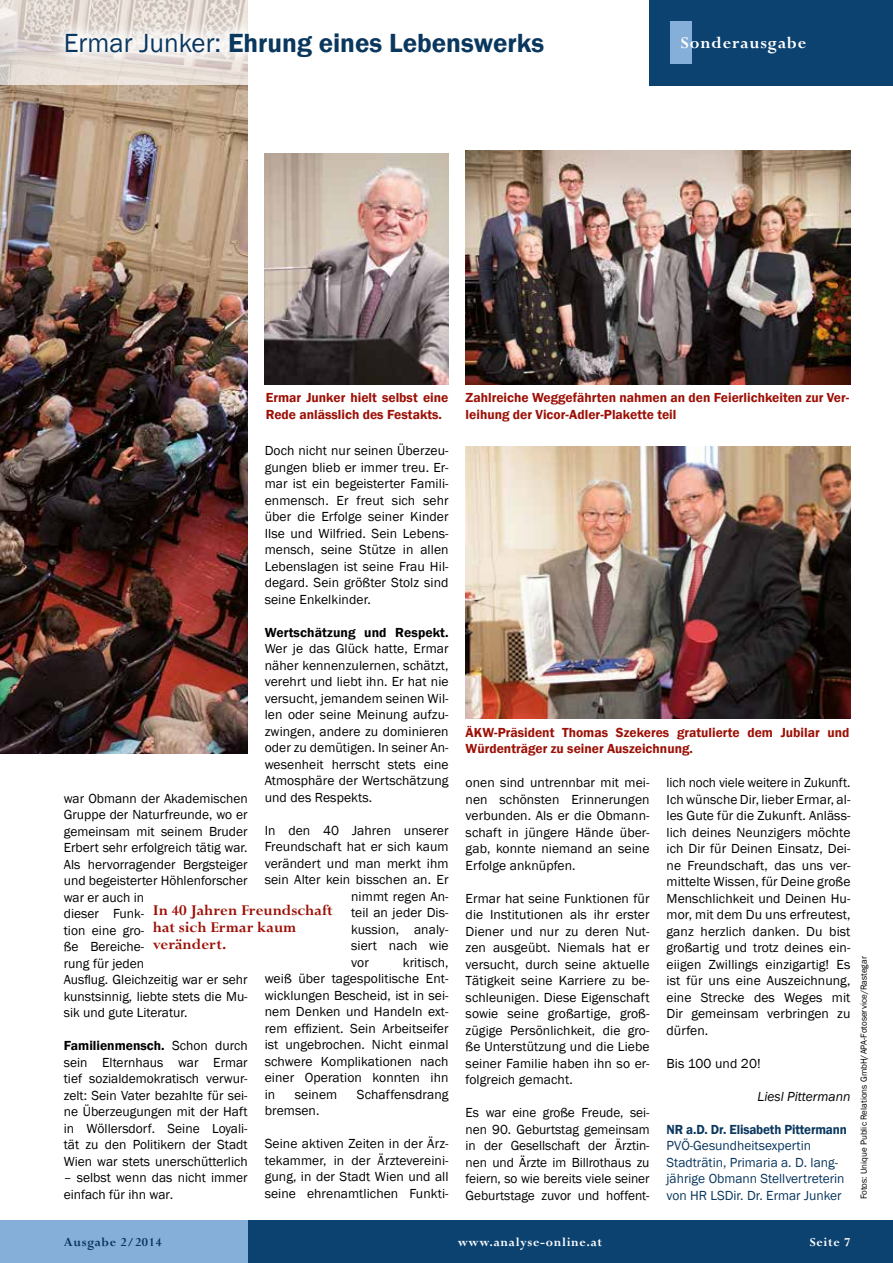
<style>
.page{position:relative;width:893px;height:1263px;background:#fff}
.page>*{position:absolute;margin:0;border:0;box-sizing:border-box;transform-origin:0 0}
.t1{font:600 27px "Franklin Gothic";color:#0a375e}
.t2{font:700 18px "Perpetua Std";letter-spacing:.05em;color:#fff}
.t3{font:700 16.5px/17.2px "Perpetua Std";color:#9c1006}
.t4{font:13.5px/16.5px "Franklin Gothic";letter-spacing:.005em;color:#000;text-align:justify}
.t5{font:600 13.5px/16.5px "Franklin Gothic";color:#9c1006}
.t6{font:13.5px/16.5px "Franklin Gothic";color:#0a375e}
.t7{font:600 13.5px "Franklin Gothic";letter-spacing:-.01em;color:#0a375e;scale:.96 1}
.t8{font:700 13.5px "Perpetua Std";letter-spacing:.05em;color:#fff}
.t9{font:600 13.5px "Franklin Gothic";letter-spacing:.005em;color:#000}
.t10{font:italic 13.5px "Franklin Gothic";color:#000}
.t11{font:700 13.5px "Perpetua Std";letter-spacing:.05em;color:#0a375e}
.t12{font:9px "Franklin Gothic";color:#000}
.s1{font-weight:400}
.s2{font-weight:600}
</style>
<div class="page">
<img style="left:0;top:85px;width:248px;height:669px">
<svg style="left:0;top:0;width:248px;height:85px;background:#e1d8d2"></svg>
<div style="left:649px;top:0;width:244px;height:85px;background:#0c4270"></div>
<div style="left:671px;top:21px;width:21px;height:43px;background:#85aed9"></div>
<img style="left:265px;top:153px;width:183px;height:231px">
<img style="left:466px;top:446px;width:384px;height:272px">
<img style="left:466px;top:151px;width:385px;height:233px">
<div style="left:0;top:1220px;width:893px;height:43px;background:#0c4270"></div>
<div style="left:0;top:1220px;width:248px;height:43px;background:#85aed9"></div>
<svg style="left:47px;top:16px;width:201px;height:59px"></svg>
<h1 class="t1" style="left:64px;top:26px;width:482px"><span class="s1">Ermar Junker:</span> Ehrung eines Lebenswerks</h1>
<h2 class="t2" style="left:681px;top:33px;width:127px">Sonderausgabe</h2>
<p class="t5" style="left:266px;top:389px;width:184px">Ermar Junker hielt selbst eine<br>Rede anlässlich des Festakts.</p>
<p class="t4" style="left:265px;top:443px;width:185px">Doch nicht nur seinen Überzeu&shy;gungen blieb er immer treu. Er&shy;mar ist ein begeisterter Famili&shy;enmensch. Er freut sich sehr über die Erfolge seiner Kinder Ilse und Wilfried. Sein Lebens&shy;mensch, seine Stütze in allen Lebenslagen ist seine Frau Hil&shy;degard. Sein größter Stolz sind seine Enkelkinder.</p>
<p class="t9" style="left:265px;top:624px;width:185px">Wertschätzung und Respekt.</p>
<p class="t4" style="left:265px;top:641px;width:185px">Wer je das Glück hatte, Ermar näher kennenzulernen, schätzt, verehrt und liebt ihn. Er hat nie versucht, jemandem seinen Wil&shy;len oder seine Meinung aufzu&shy;zwingen, andere zu dominieren oder zu demütigen. In seiner An&shy;wesenheit herrscht stets eine Atmosphäre der Wertschätzung und des Respekts.</p>
<p class="t4" style="left:265px;top:822px;width:185px">In den 40 Jahren unserer</p>
<p class="t4" style="left:265px;top:839px;width:185px">Freundschaft hat er sich kaum</p>
<p class="t4" style="left:265px;top:855px;width:185px">verändert und man merkt ihm</p>
<p class="t4" style="left:265px;top:872px;width:185px">sein Alter kein bisschen an. Er</p>
<p class="t4" style="left:351px;top:888px;width:99px">nimmt regen An-</p>
<p class="t4" style="left:351px;top:905px;width:99px">teil an jeder Dis-</p>
<p class="t4" style="left:351px;top:921px;width:99px">kussion, analy-</p>
<p class="t4" style="left:351px;top:938px;width:99px">siert nach wie</p>
<p class="t4" style="left:351px;top:954px;width:19px">vor</p>
<p class="t4" style="left:64px;top:790px;width:185px;text-align:left">war Obmann der Akademischen<br>Gruppe der Naturfreunde, wo er gemeinsam mit seinem Bruder<br>Erbert sehr erfolgreich tätig war.<br>Als hervorragender Bergsteiger und begeisterter Höhlenforscher war er auch in<br>dieser Funk-<br>tion eine gro-<br>ße Bereiche-<br>rung für jeden<br>Ausflug. Gleichzeitig war er sehr kunstsinnig, liebte stets die Mu&shy;sik und gute Literatur.</p>
<p class="t4" style="left:64px;top:1038px;width:185px"><span class="s2">Familienmensch.</span> Schon durch sein Elternhaus war Ermar tief sozialdemokratisch verwur&shy;zelt: Sein Vater bezahlte für sei&shy;ne Überzeugungen mit der Haft in Wöllersdorf. Seine Loyali&shy;tät zu den Politikern der Stadt Wien war stets unerschütterlich</p>
<p class="t4" style="left:64px;top:1170px;width:185px">– selbst wenn das nicht immer einfach für ihn war.</p>
<p class="t3" style="left:153px;top:902px;width:182px">In 40 Jahren Freundschaft hat sich Ermar kaum verändert.</p>
<p class="t4" style="left:265px;top:954px;width:185px;text-indent:138px">kritisch, weiß über tagespolitische Ent&shy;wicklungen Bescheid, ist in sei&shy;nem Denken und Handeln ext&shy;rem effizient. Sein Arbeitseifer ist ungebrochen. Nicht einmal schwere Komplikationen nach einer Operation konnten ihn in</p>
<p class="t4" style="left:295px;top:1086px;width:44px">seinem</p>
<p class="t4" style="left:357px;top:1086px;width:93px">Schaffensdrang</p>
<p class="t4" style="left:265px;top:1103px;width:56px">bremsen.</p>
<p class="t4" style="left:265px;top:1136px;width:185px">Seine aktiven Zeiten in der Ärz&shy;tekammer, in der Ärztevereini&shy;gung, in der Stadt Wien und all seine ehrenamtlichen Funkti-</p>
<p class="t5" style="left:466px;top:389px;width:385px">Zahlreiche Weggefährten nahmen an den Feierlichkeiten zur Ver&shy;leihung der Vicor-Adler-Plakette teil</p>
<p class="t5" style="left:466px;top:724px;width:385px">ÄKW-Präsident Thomas Szekeres gratulierte dem Jubilar und<br>Würdenträger zu seiner Auszeichnung.</p>
<p class="t4" style="left:466px;top:774px;width:185px">onen sind untrennbar mit mei&shy;nen schönsten Erinnerungen verbunden. Als er die Obmann&shy;schaft in jüngere Hände über&shy;gab, konnte niemand an seine Erfolge anknüpfen.</p>
<p class="t4" style="left:466px;top:890px;width:185px">Ermar hat seine Funktionen für die Institutionen als ihr erster Diener und nur zu deren Nut&shy;zen ausgeübt. Niemals hat er versucht, durch seine aktuelle Tätigkeit seine Karriere zu be&shy;schleunigen. Diese Eigenschaft sowie seine großartige, groß&shy;zügige Persönlichkeit, die gro&shy;ße Unterstützung und die Liebe seiner Familie haben ihn so er&shy;folgreich gemacht.</p>
<p class="t4" style="left:466px;top:1104px;width:185px">Es war eine große Freude, sei&shy;nen 90. Geburtstag gemeinsam in der Gesellschaft der Ärztin&shy;nen und Ärzte im Billrothaus zu feiern, so wie bereits viele seiner Geburtstage zuvor und hoffent-</p>
<p class="t4" style="left:666px;top:774px;width:185px">lich noch viele weitere in Zukunft.<br>Ich wünsche Dir, lieber Ermar, al&shy;les Gute für die Zukunft. Anläss&shy;lich deines Neunzigers möchte ich Dir für Deinen Einsatz, Dei&shy;ne Freundschaft, das uns ver&shy;mittelte Wissen, für Deine große Menschlichkeit und Deinen Hu&shy;mor, mit dem Du uns erfreutest, ganz herzlich danken. Du bist großartig und trotz deines ein&shy;eiigen Zwillings einzigartig! Es ist für uns eine Auszeichnung, eine Strecke des Weges mit Dir gemeinsam verbringen zu dürfen.</p>
<p class="t4" style="left:666px;top:1055px;width:96px">Bis 100 und 20!</p>
<p class="t10" style="left:757px;top:1087px;width:94px">Liesl Pittermann</p>
<p class="t7" style="left:666px;top:1121px;width:189px">NR a.D. Dr. Elisabeth Pittermann</p>
<p class="t6" style="left:666px;top:1137px;width:180px">PVÖ-Gesundheitsexpertin<br>Stadträtin, Primaria a. D. lang&shy;jährige Obmann Stellvertreterin von HR LSDir. Dr. Ermar Junker</p>
<p class="t12" style="left:858px;top:1199px;width:244px;rotate:-90deg">Fotos: Unique Public Relations GmbH/APA-Fotoservice/Rastegar</p>
<p class="t11" style="left:64px;top:1235px;width:100px">Ausgabe 2/2014</p>
<p class="t8" style="left:458px;top:1235px;width:146px">www.analyse-online.at</p>
<p class="t8" style="left:810px;top:1235px;width:42px">Seite 7</p>
</div>
